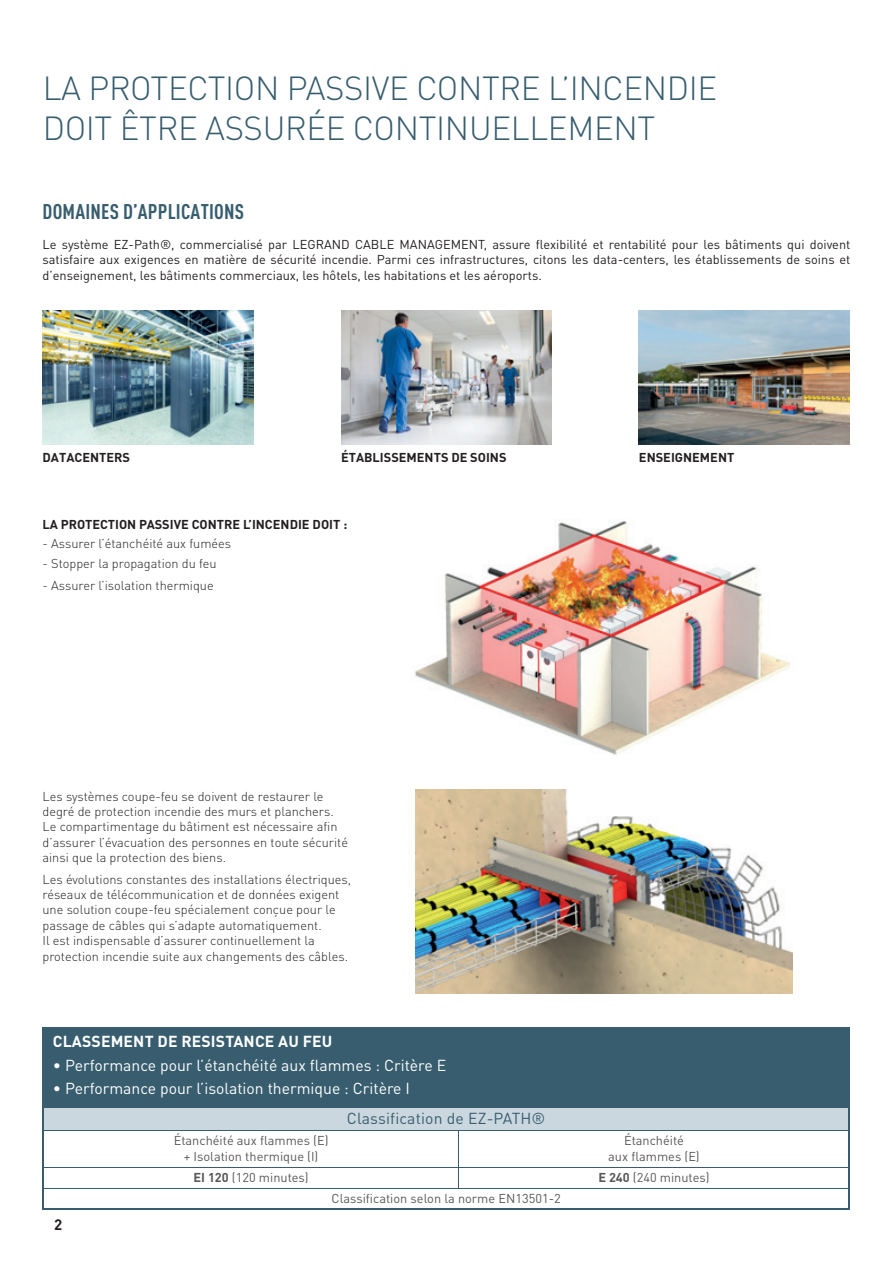
<style>
.page{position:relative;width:893px;height:1263px;background:#fff}
.page>*{position:absolute;margin:0;border:0;box-sizing:border-box;transform-origin:0 0}
.t1{font:300 33px/39.6px "DIN Pro";letter-spacing:-.01em;color:#375d6e}
.t2{font:700 condensed 21px "DIN Pro";letter-spacing:.01em;color:#375d6e}
.t3{font:15.75px "DIN Pro";color:#fff}
.t4{font:700 15.75px "DIN Pro";letter-spacing:.01em;color:#fff}
.t5{font:15.75px "DIN Pro";letter-spacing:.01em;color:#375d6e}
.t6{font:700 15px "DIN Pro";color:#231f20}
.t7{font:300 12.75px/15.3px "DIN Pro";color:#231f20}
.t8{font:12.75px/15.3px "DIN Pro";color:#231f20;text-align:justify}
.t9{font:12.75px/16.5px "DIN Pro";color:#57585a;text-align:center}
.t10{font:700 12.75px "DIN Pro";color:#231f20}
.s1{font-weight:700}
</style>
<div class="page">
<div style="left:43px;top:1107px;width:806px;height:23px;background:#cbd7df"></div>
<svg style="left:43px;top:1108px;width:1px;height:22px"></svg>
<hr style="left:848px;top:1108px;width:2px;height:22px;background:#375d6e">
<hr style="left:43px;top:1130px;width:1px;height:37px;background:#375d6e">
<hr style="left:848px;top:1130px;width:2px;height:37px;background:#375d6e">
<hr style="left:848px;top:1167px;width:2px;height:21px;background:#375d6e">
<hr style="left:848px;top:1188px;width:2px;height:20px;background:#375d6e">
<hr style="left:43px;top:1208px;width:416px;height:1px;background:#375d6e">
<hr style="left:459px;top:1208px;width:391px;height:1px;background:#375d6e">
<hr style="left:44px;top:1130px;width:415px;height:1px;background:#375d6e">
<hr style="left:459px;top:1130px;width:389px;height:1px;background:#375d6e">
<hr style="left:459px;top:1130px;width:1px;height:37px;background:#375d6e">
<svg style="left:43px;top:1167px;width:805px;height:41px"></svg>
<hr style="left:44px;top:1188px;width:415px;height:1px;background:#375d6e">
<hr style="left:459px;top:1188px;width:389px;height:1px;background:#375d6e">
<div style="left:43px;top:1027px;width:807px;height:81px;background:#375d6e"></div>
<img style="left:415px;top:790px;width:378px;height:204px">
<img style="left:415px;top:521px;width:375px;height:234px">
<img style="left:43px;top:310px;width:210px;height:135px">
<img style="left:341px;top:310px;width:211px;height:135px">
<img style="left:639px;top:310px;width:210px;height:135px">
<h1 class="t1" style="left:43px;top:65px;width:676px">LA PROTECTION PASSIVE CONTRE L’INCENDIE<br>DOIT ÊTRE ASSURÉE CONTINUELLEMENT</h1>
<h2 class="t2" style="left:43px;top:196px;width:203px">DOMAINES D’APPLICATIONS</h2>
<p class="t8" style="left:43px;top:235px;width:809px">Le système EZ-Path®, commercialisé par LEGRAND CABLE MANAGEMENT, assure flexibilité et rentabilité pour les bâtiments qui doivent satisfaire aux exigences en matière de sécurité incendie. Parmi ces infrastructures, citons les data-centers, les établissements de soins et d’enseignement, les bâtiments commerciaux, les hôtels, les habitations et les aéroports.</p>
<p class="t10" style="left:43px;top:447px;width:89px">DATACENTERS</p>
<p class="t10" style="left:341px;top:447px;width:167px">ÉTABLISSEMENTS DE SOINS</p>
<p class="t10" style="left:639px;top:447px;width:97px">ENSEIGNEMENT</p>
<p class="t10" style="left:43px;top:513px;width:306px">LA PROTECTION PASSIVE CONTRE L’INCENDIE DOIT :</p>
<p class="t7" style="left:43px;top:535px;width:190px">- Assurer l’étanchéité aux fumées</p>
<p class="t7" style="left:43px;top:555px;width:176px">- Stopper la propagation du feu</p>
<p class="t7" style="left:43px;top:577px;width:173px">- Assurer l’isolation thermique</p>
<p class="t7" style="left:43px;top:787px;width:307px">Les systèmes coupe-feu se doivent de restaurer le degré de protection incendie des murs et planchers.<br>Le compartimentage du bâtiment est nécessaire afin d’assurer l’évacuation des personnes en toute sécurité ainsi que la protection des biens.</p>
<p class="t7" style="left:43px;top:870px;width:310px">Les évolutions constantes des installations électriques, réseaux de télécommunication et de données exigent une solution coupe-feu spécialement conçue pour le passage de câbles qui s’adapte automatiquement.<br>Il est indispensable d’assurer continuellement la</p>
<p class="t7" style="left:43px;top:948px;width:307px">protection incendie suite aux changements des câbles.</p>
<p class="t4" style="left:53px;top:1028px;width:281px">CLASSEMENT DE RESISTANCE AU FEU</p>
<p class="t3" style="left:53px;top:1052px;width:395px">• Performance pour l’étanchéité aux flammes : Critère E</p>
<p class="t3" style="left:53px;top:1076px;width:359px">• Performance pour l’isolation thermique : Critère I</p>
<p class="t5" style="left:347px;top:1106px;width:200px">Classification de EZ-PATH®</p>
<p class="t6" style="left:54px;top:1212px;width:10px">2</p>
<p class="t9" style="left:174px;top:1131px;width:156px">Étanchéité aux flammes (E) + Isolation thermique (I)</p>
<p class="t9" style="left:608px;top:1131px;width:93px">Étanchéité<br>aux flammes (E)</p>
<p class="t9" style="left:193px;top:1168px;width:117px"><span class="s1">EI 120</span> (120 minutes)</p>
<p class="t9" style="left:598px;top:1168px;width:113px"><span class="s1">E 240</span> (240 minutes)</p>
<p class="t9" style="left:332px;top:1189px;width:231px">Classification selon la norme EN13501-2</p>
</div>
